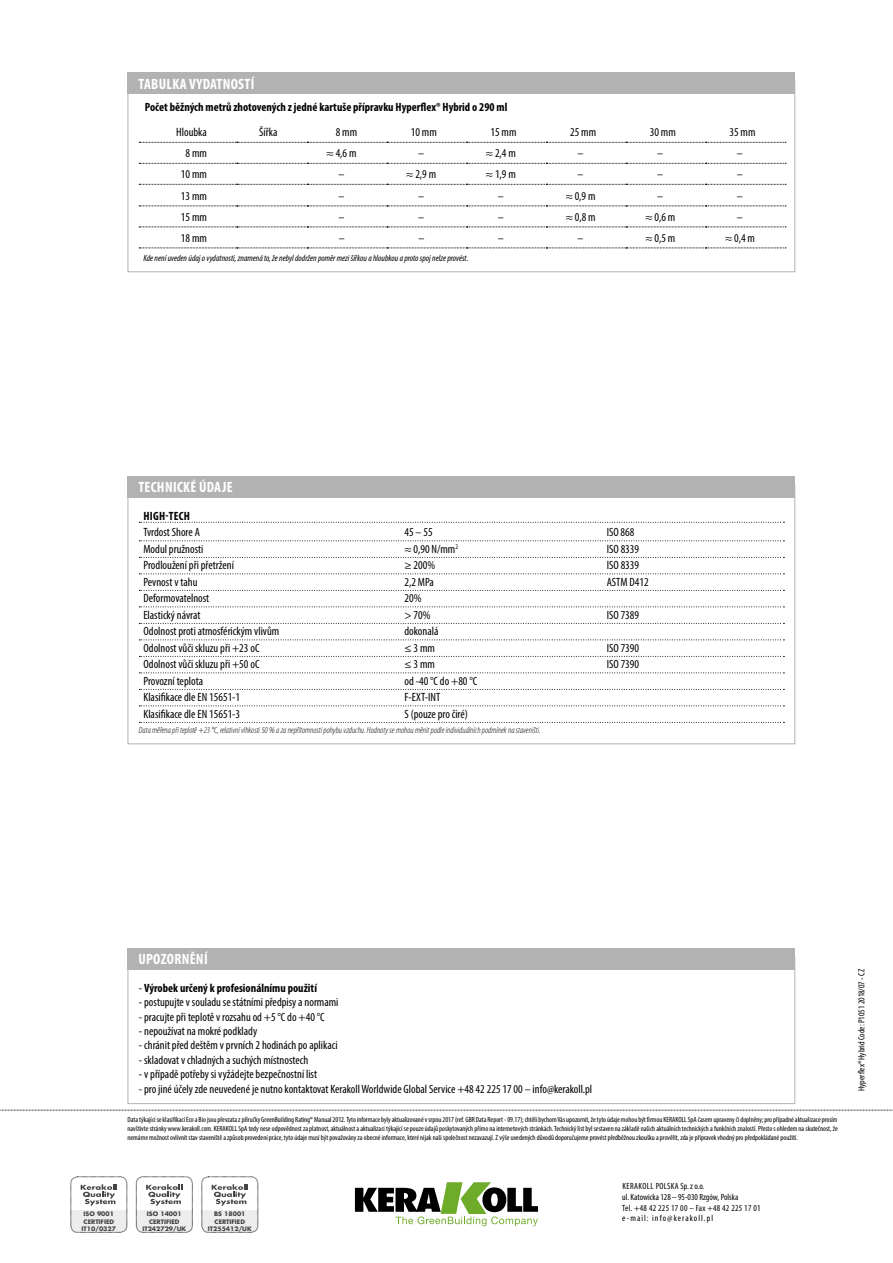
<style>
.page{position:relative;width:893px;height:1263px;background:#fff}
.page>*{position:absolute;margin:0;border:0;box-sizing:border-box;transform-origin:0 0}
.t1{font:700 condensed 15px "Myriad Pro";letter-spacing:.02em;color:#fff}
.t2{font:condensed 12px "Myriad Pro";color:#000}
.t3{font:700 condensed 12px "Myriad Pro";color:#000}
.t4{font:700 condensed 12px "Myriad Pro";letter-spacing:.02em;color:#000}
.t5{font:italic 300 condensed 9px "Myriad Pro";color:#000}
.t6{font:condensed 9px/10.8px "Myriad Pro";letter-spacing:.03em;color:#000}
.t7{font:italic condensed 9px "Myriad Pro";color:#000}
.t8{font:condensed 9px "Myriad Pro";letter-spacing:.005em;color:#000}
.t9{font:condensed 7.5px/9px "Myriad Pro";color:#000;text-align:justify}
.t10{font:700 6px/7.2px "Futura Std";color:#424446;text-align:center}
.s1{font-weight:400}
</style>
<div class="page">
<svg style="left:0;top:1110px;width:893px;height:1px"></svg>
<div style="left:71px;top:1176px;width:56px;height:56px;border:1px dashed #000;border-radius:7px"></div>
<svg style="left:71px;top:1184px;width:56px;height:48px"></svg>
<div style="left:136px;top:1176px;width:56px;height:56px;border:1px dashed #000;border-radius:7px"></div>
<svg style="left:136px;top:1184px;width:56px;height:48px"></svg>
<div style="left:202px;top:1176px;width:56px;height:56px;border:1px dashed #000;border-radius:7px"></div>
<svg style="left:202px;top:1184px;width:56px;height:48px"></svg>
<svg style="left:355px;top:1182px;width:183px;height:44px"></svg>
<div style="left:128px;top:948px;width:667px;height:21px;background:#b3b2b2"></div>
<svg style="left:139px;top:522px;width:645px;height:1px"></svg>
<svg style="left:139px;top:540px;width:645px;height:1px"></svg>
<svg style="left:139px;top:557px;width:645px;height:1px"></svg>
<svg style="left:139px;top:573px;width:645px;height:1px"></svg>
<svg style="left:139px;top:590px;width:645px;height:1px"></svg>
<svg style="left:139px;top:606px;width:645px;height:1px"></svg>
<svg style="left:139px;top:623px;width:645px;height:1px"></svg>
<svg style="left:139px;top:639px;width:645px;height:1px"></svg>
<svg style="left:139px;top:656px;width:645px;height:1px"></svg>
<svg style="left:139px;top:672px;width:645px;height:1px"></svg>
<svg style="left:139px;top:689px;width:645px;height:1px"></svg>
<svg style="left:139px;top:705px;width:645px;height:1px"></svg>
<svg style="left:139px;top:722px;width:645px;height:1px"></svg>
<div style="left:128px;top:476px;width:667px;height:21px;background:#b3b2b2"></div>
<svg style="left:139px;top:163px;width:647px;height:1px"></svg>
<svg style="left:139px;top:184px;width:647px;height:1px"></svg>
<svg style="left:139px;top:206px;width:647px;height:1px"></svg>
<svg style="left:139px;top:227px;width:647px;height:1px"></svg>
<svg style="left:139px;top:248px;width:647px;height:1px"></svg>
<svg style="left:139px;top:142px;width:647px;height:1px"></svg>
<div style="left:128px;top:72px;width:667px;height:22px;background:#b3b2b2"></div>
<p class="t1" style="left:138px;top:74px;width:118px">TABULKA VYDATNOSTÍ</p>
<p class="t3" style="left:145px;top:100px;width:364px">Počet běžných metrů zhotovených z jedné kartuše přípravku Hyperflex® Hybrid o 290 ml</p>
<p class="t2" style="left:176px;top:125px;width:32px">Hloubka</p>
<p class="t2" style="left:259px;top:125px;width:20px">Šířka</p>
<p class="t2" style="left:336px;top:125px;width:23px">8 mm</p>
<p class="t2" style="left:411px;top:125px;width:28px">10 mm</p>
<p class="t2" style="left:490px;top:125px;width:28px">15 mm</p>
<p class="t2" style="left:570px;top:125px;width:28px">25 mm</p>
<p class="t2" style="left:650px;top:125px;width:28px">30 mm</p>
<p class="t2" style="left:729px;top:125px;width:28px">35 mm</p>
<p class="t2" style="left:186px;top:146px;width:23px">8 mm</p>
<p class="t2" style="left:327px;top:146px;width:31px">≈ 4,6 m</p>
<p class="t2" style="left:418px;top:146px;width:7px">–</p>
<p class="t2" style="left:486px;top:146px;width:31px">≈ 2,4 m</p>
<p class="t2" style="left:578px;top:146px;width:7px">–</p>
<p class="t2" style="left:657px;top:146px;width:7px">–</p>
<p class="t2" style="left:737px;top:146px;width:7px">–</p>
<p class="t2" style="left:181px;top:167px;width:28px">10 mm</p>
<p class="t2" style="left:339px;top:167px;width:7px">–</p>
<p class="t2" style="left:406px;top:167px;width:31px">≈ 2,9 m</p>
<p class="t2" style="left:486px;top:167px;width:31px">≈ 1,9 m</p>
<p class="t2" style="left:578px;top:167px;width:7px">–</p>
<p class="t2" style="left:657px;top:167px;width:7px">–</p>
<p class="t2" style="left:737px;top:167px;width:7px">–</p>
<p class="t2" style="left:181px;top:188px;width:28px">13 mm</p>
<p class="t2" style="left:339px;top:188px;width:7px">–</p>
<p class="t2" style="left:418px;top:188px;width:7px">–</p>
<p class="t2" style="left:498px;top:188px;width:7px">–</p>
<p class="t2" style="left:566px;top:188px;width:31px">≈ 0,9 m</p>
<p class="t2" style="left:657px;top:188px;width:7px">–</p>
<p class="t2" style="left:737px;top:188px;width:7px">–</p>
<p class="t2" style="left:181px;top:210px;width:28px">15 mm</p>
<p class="t2" style="left:339px;top:210px;width:7px">–</p>
<p class="t2" style="left:418px;top:210px;width:7px">–</p>
<p class="t2" style="left:498px;top:210px;width:7px">–</p>
<p class="t2" style="left:566px;top:210px;width:31px">≈ 0,8 m</p>
<p class="t2" style="left:645px;top:210px;width:31px">≈ 0,6 m</p>
<p class="t2" style="left:737px;top:210px;width:7px">–</p>
<p class="t2" style="left:181px;top:231px;width:28px">18 mm</p>
<p class="t2" style="left:339px;top:231px;width:7px">–</p>
<p class="t2" style="left:418px;top:231px;width:7px">–</p>
<p class="t2" style="left:498px;top:231px;width:7px">–</p>
<p class="t2" style="left:578px;top:231px;width:7px">–</p>
<p class="t2" style="left:645px;top:231px;width:31px">≈ 0,5 m</p>
<p class="t2" style="left:725px;top:231px;width:31px">≈ 0,4 m</p>
<p class="t7" style="left:143px;top:252px;width:326px">Kde není uveden údaj o vydatnosti, znamená to, že nebyl dodržen poměr mezi šířkou a hloubkou a proto spoj nelze provést.</p>
<p class="t1" style="left:138px;top:478px;width:96px">TECHNICKÉ ÚDAJE</p>
<p class="t4" style="left:144px;top:508px;width:48px">HIGH-TECH</p>
<p class="t2" style="left:143px;top:525px;width:58px">Tvrdost Shore A</p>
<p class="t2" style="left:404px;top:525px;width:30px">45 – 55</p>
<p class="t2" style="left:607px;top:525px;width:29px">ISO 868</p>
<p class="t2" style="left:143px;top:541px;width:61px">Modul pružnosti</p>
<p class="t2" style="left:404px;top:541px;width:55px">≈ 0,90 N/mm<sup>2</sup></p>
<p class="t2" style="left:607px;top:541px;width:34px">ISO 8339</p>
<p class="t2" style="left:143px;top:558px;width:92px">Prodloužení při přetržení</p>
<p class="t2" style="left:404px;top:558px;width:32px">≥ 200%</p>
<p class="t2" style="left:607px;top:558px;width:34px">ISO 8339</p>
<p class="t2" style="left:143px;top:574px;width:55px">Pevnost v tahu</p>
<p class="t2" style="left:404px;top:574px;width:31px">2,2 MPa</p>
<p class="t2" style="left:607px;top:574px;width:44px">ASTM D412</p>
<p class="t2" style="left:143px;top:591px;width:67px">Deformovatelnost</p>
<p class="t2" style="left:404px;top:591px;width:18px">20%</p>
<p class="t2" style="left:143px;top:607px;width:58px">Elastický návrat</p>
<p class="t2" style="left:404px;top:607px;width:28px">&gt; 70%</p>
<p class="t2" style="left:607px;top:607px;width:34px">ISO 7389</p>
<p class="t2" style="left:143px;top:624px;width:137px">Odolnost proti atmosférickým vlivům</p>
<p class="t2" style="left:404px;top:624px;width:35px">dokonalá</p>
<p class="t2" style="left:143px;top:640px;width:118px">Odolnost vůči skluzu při +23 oC</p>
<p class="t2" style="left:404px;top:640px;width:32px">≤ 3 mm</p>
<p class="t2" style="left:607px;top:640px;width:34px">ISO 7390</p>
<p class="t2" style="left:143px;top:657px;width:118px">Odolnost vůči skluzu při +50 oC</p>
<p class="t2" style="left:404px;top:657px;width:32px">≤ 3 mm</p>
<p class="t2" style="left:607px;top:657px;width:34px">ISO 7390</p>
<p class="t2" style="left:143px;top:673px;width:61px">Provozní teplota</p>
<p class="t2" style="left:404px;top:673px;width:74px">od -40 °C do +80 °C</p>
<p class="t2" style="left:143px;top:690px;width:98px">Klasifikace dle EN 15651-1</p>
<p class="t2" style="left:404px;top:690px;width:37px">F-EXT-INT</p>
<p class="t2" style="left:143px;top:706px;width:98px">Klasifikace dle EN 15651-3</p>
<p class="t2" style="left:404px;top:706px;width:65px">S (pouze pro čiré)</p>
<p class="t5" style="left:139px;top:725px;width:403px">Data měřena při teplotě +23 °C, relativní vlhkosti 50 % a za nepřítomnosti pohybu vzduchu. Hodnoty se mohou měnit podle individuálních podmínek na staveništi.</p>
<p class="t1" style="left:138px;top:950px;width:71px">UPOZORNĚNÍ</p>
<p class="t3" style="left:139px;top:980px;width:180px"><span class="s1">-</span> Výrobek určený k profesionálnímu použití</p>
<p class="t2" style="left:139px;top:995px;width:201px">- postupujte v souladu se státními předpisy a normami</p>
<p class="t2" style="left:139px;top:1009px;width:187px">- pracujte při teplotě v rozsahu od +5 °C do +40 °C</p>
<p class="t2" style="left:139px;top:1024px;width:120px">- nepoužívat na mokré podklady</p>
<p class="t2" style="left:139px;top:1038px;width:200px">- chránit před deštěm v prvních 2 hodinách po aplikaci</p>
<p class="t2" style="left:139px;top:1052px;width:171px">- skladovat v chladných a suchých místnostech</p>
<p class="t2" style="left:139px;top:1067px;width:180px">- v případě potřeby si vyžádejte bezpečnostní list</p>
<p class="t2" style="left:139px;top:1081px;width:455px">- pro jiné účely zde neuvedené je nutno kontaktovat Kerakoll Worldwide Global Service +48 42 225 17 00 – info@kerakoll.pl</p>
<p class="t9" style="left:128px;top:1115px;width:712px">Data týkající se klasifikací Eco a Bio jsou převzata z příručky GreenBuilding Rating® Manual 2012. Tyto informace byly aktualizované v srpnu 2017 (ref. GBR Data Report - 09.17); chtěli bychom Vás upozornit, že tyto údaje mohou být firmou KERAKOLL SpA časem upraveny či doplněny; pro případné aktualizace prosím navštivte stránky www.kerakoll.com. KERAKOLL SpA tedy nese odpovědnost za platnost, aktuálnost a aktualizaci týkající se pouze údajů poskytovaných přímo na internetových stránkách. Technický list byl sestaven na základě našich aktuálních technických a funkčních znalostí. Přesto s ohledem na skutečnost, že nemáme možnost ovlivnit stav staveniště a způsob provedení práce, tyto údaje musí být považovány za obecné informace, které nijak naši společnost nezavazují. Z výše uvedených důvodů doporučujeme provést předběžnou zkoušku a prověřit, zda je přípravek vhodný pro předpokládané použití.</p>
<p class="t10" style="left:82px;top:1210px;width:36px">ISO 9001<br>CERTIFIED<br>IT10/0327</p>
<p class="t10" style="left:142px;top:1210px;width:45px">ISO 14001<br>CERTIFIED<br>IT242729/UK</p>
<p class="t10" style="left:208px;top:1210px;width:45px">BS 18001<br>CERTIFIED<br>IT255412/UK</p>
<p class="t6" style="left:622px;top:1180px;width:140px">KERAKOLL POLSKA Sp. z o.o.<br>ul. Katowicka 128 – 95-030 Rzgów, Polska<br>Tel. +48 42 225 17 00 – Fax +48 42 225 17 01 e-mail: info@kerakoll.pl</p>
<p class="t8" style="left:856px;top:1091px;width:123px;rotate:-90deg">Hyperflex® Hybrid Code: P1051 2018/07 - CZ</p>
</div>
